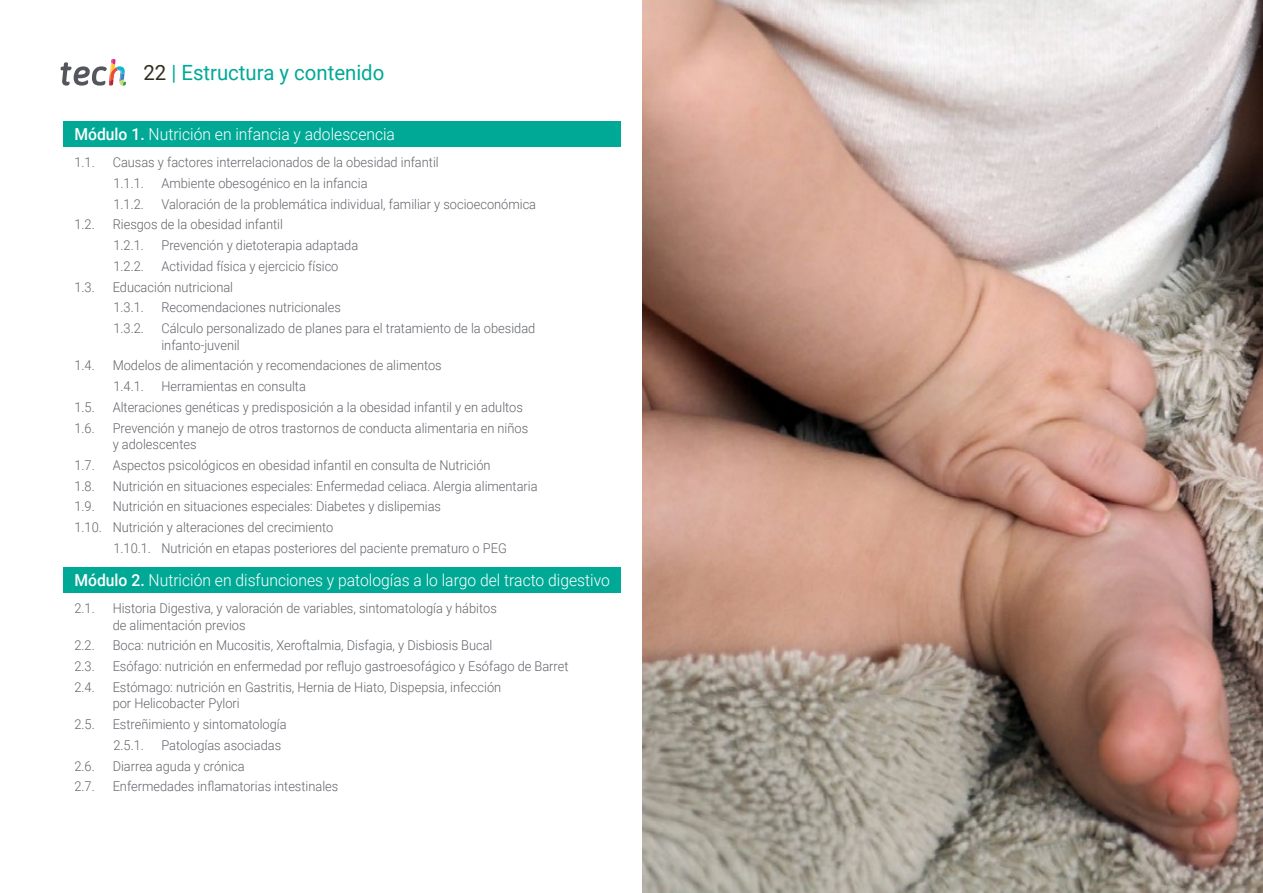
<style>
.page{position:relative;width:1263px;height:893px;background:#fff}
.page>*{position:absolute;margin:0;border:0;box-sizing:border-box;transform-origin:0 0}
.t1{font:21px "Roboto";color:#00a996}
.t2{font:300 16.5px "Roboto";color:#fff;scale:.95 1}
.t3{font:300 13.5px/20.7px "Roboto";color:#61646a;scale:.95 1}
.s1{color:#312e20}
.s2{font-weight:500}
</style>
<div class="page">
<div style="left:63px;top:121px;width:558px;height:25px;background:#00a996"></div>
<div style="left:63px;top:567px;width:558px;height:25px;background:#00a996"></div>
<svg style="left:61px;top:59px;width:65px;height:27px"></svg>
<img style="left:642px;top:0;width:621px;height:893px">
<h1 class="t1" style="left:144px;top:57px;width:242px"><span class="s1">22</span> | Estructura y contenido</h1>
<p class="t2" style="left:74px;top:123px;width:339px"><span class="s2">Módulo 1.</span> Nutrición en infancia y adolescencia</p>
<p class="t3" style="left:74px;top:151px;width:23px">1.1.</p>
<p class="t3" style="left:113px;top:151px;width:345px">Causas y factores interrelacionados de la obesidad infantil<br>1.1.1.</p>
<p class="t3" style="left:161px;top:172px;width:218px">Ambiente obesogénico en la infancia</p>
<p class="t3" style="left:113px;top:193px;width:34px">1.1.2.</p>
<p class="t3" style="left:161px;top:193px;width:396px">Valoración de la problemática individual, familiar y socioeconómica</p>
<p class="t3" style="left:74px;top:214px;width:23px">1.2.</p>
<p class="t3" style="left:113px;top:214px;width:181px">Riesgos de la obesidad infantil<br>1.2.1.</p>
<p class="t3" style="left:161px;top:234px;width:209px">Prevención y dietoterapia adaptada</p>
<p class="t3" style="left:113px;top:255px;width:34px">1.2.2.</p>
<p class="t3" style="left:161px;top:255px;width:188px">Actividad física y ejercicio físico</p>
<p class="t3" style="left:74px;top:276px;width:23px">1.3.</p>
<p class="t3" style="left:113px;top:276px;width:128px">Educación nutricional<br>1.3.1.</p>
<p class="t3" style="left:161px;top:297px;width:190px">Recomendaciones nutricionales</p>
<p class="t3" style="left:113px;top:317px;width:34px">1.3.2.</p>
<p class="t3" style="left:161px;top:320px;width:395px;line-height:16.5px">Cálculo personalizado de planes para el tratamiento de la obesidad infanto-juvenil</p>
<p class="t3" style="left:74px;top:355px;width:23px">1.4.</p>
<p class="t3" style="left:113px;top:355px;width:348px">Modelos de alimentación y recomendaciones de alimentos<br>1.4.1.</p>
<p class="t3" style="left:161px;top:375px;width:154px">Herramientas en consulta</p>
<p class="t3" style="left:74px;top:396px;width:23px">1.5.</p>
<p class="t3" style="left:113px;top:396px;width:433px">Alteraciones genéticas y predisposición a la obesidad infantil y en adultos</p>
<p class="t3" style="left:74px;top:417px;width:23px">1.6.</p>
<p class="t3" style="left:113px;top:419px;width:439px;line-height:16.5px">Prevención y manejo de otros trastornos de conducta alimentaria en niños y adolescentes</p>
<p class="t3" style="left:74px;top:454px;width:23px">1.7.</p>
<p class="t3" style="left:113px;top:454px;width:399px">Aspectos psicológicos en obesidad infantil en consulta de Nutrición</p>
<p class="t3" style="left:74px;top:475px;width:23px">1.8.</p>
<p class="t3" style="left:113px;top:475px;width:449px">Nutrición en situaciones especiales: Enfermedad celiaca. Alergia alimentaria</p>
<p class="t3" style="left:74px;top:496px;width:23px">1.9.</p>
<p class="t3" style="left:74px;top:496px;width:387px;text-indent:38px">Nutrición en situaciones especiales: Diabetes y dislipemias<br>1.10. Nutrición y alteraciones del crecimiento</p>
<p class="t3" style="left:113px;top:537px;width:416px">1.10.1. Nutrición en etapas posteriores del paciente prematuro o PEG</p>
<p class="t2" style="left:74px;top:569px;width:565px"><span class="s2">Módulo 2.</span> Nutrición en disfunciones y patologías a lo largo del tracto digestivo</p>
<p class="t3" style="left:74px;top:597px;width:23px">2.1.</p>
<p class="t3" style="left:113px;top:600px;width:406px;line-height:16.5px">Historia Digestiva, y valoración de variables, sintomatología y hábitos de alimentación previos</p>
<p class="t3" style="left:74px;top:635px;width:23px">2.2.</p>
<p class="t3" style="left:113px;top:635px;width:401px">Boca: nutrición en Mucositis, Xeroftalmia, Disfagia, y Disbiosis Bucal</p>
<p class="t3" style="left:74px;top:655px;width:23px">2.3.</p>
<p class="t3" style="left:113px;top:655px;width:481px">Esófago: nutrición en enfermedad por reflujo gastroesofágico y Esófago de Barret</p>
<p class="t3" style="left:74px;top:676px;width:23px">2.4.</p>
<p class="t3" style="left:113px;top:678px;width:410px;line-height:16.5px">Estómago: nutrición en Gastritis, Hernia de Hiato, Dispepsia, infección por Helicobacter Pylori</p>
<p class="t3" style="left:74px;top:713px;width:23px">2.5.</p>
<p class="t3" style="left:113px;top:713px;width:185px">Estreñimiento y sintomatología<br>2.5.1.</p>
<p class="t3" style="left:161px;top:734px;width:128px">Patologías asociadas</p>
<p class="t3" style="left:74px;top:755px;width:23px">2.6.</p>
<p class="t3" style="left:113px;top:755px;width:140px">Diarrea aguda y crónica</p>
<p class="t3" style="left:74px;top:776px;width:23px">2.7.</p>
<p class="t3" style="left:113px;top:776px;width:239px">Enfermedades inflamatorias intestinales</p>
</div>
